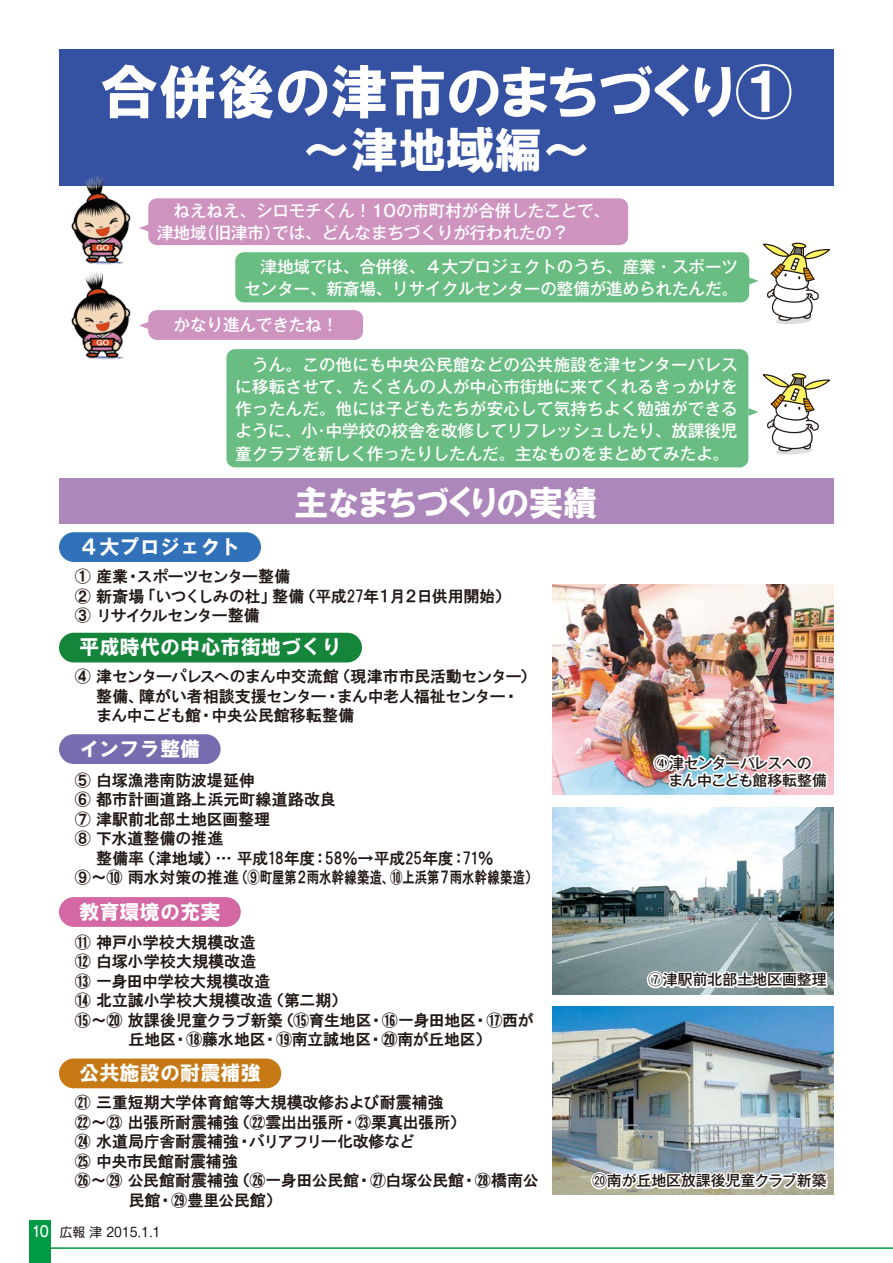
<style>
.page{position:relative;width:893px;height:1263px;background:#fff}
.page>*{position:absolute;margin:0;border:0;box-sizing:border-box;transform-origin:0 0}
.t1{font:58.5px "HGP Soei Kakugothic UB";color:#fff}
.t2{font:48px "HGP Soei Kakugothic UB";color:#fff}
.t3{font:34.5px "HGP Soei Kakugothic UB";color:#fff}
.t4{font:20.25px "HGS Soei Kakugothic UB";color:#fff}
.t5{font:500 16.5px/22px "Gothic MB101 Pr 5";letter-spacing:-.005em;color:#fff}
.t6{font:15.9px/19.5px "HGS Gothic E";letter-spacing:-.01em;color:#221815}
.t7{font:15.9px/19.5px "HGS Gothic E";letter-spacing:-.035em;color:#221815}
.t8{font:15.9px/19.5px "HGS Gothic E";letter-spacing:-.045em;color:#221815}
.t9{font:15.9px "HGS Gothic E";letter-spacing:.01em;color:#221815}
.t10{font:500 14.85px "Gothic MB101 Pr 5";color:#221815}
.t11{font:500 14.85px/17px "Gothic MB101 Pr 5";letter-spacing:-.04em;color:#221815}
.t12{font:12.75px "Shin M Go Pro";color:#221815}
.s1{font-family:"Gothic MB101 Pr 5";font-weight:500;font-size:14.85px;color:#fff}
</style>
<div class="page">
<div style="left:30px;top:1220px;width:21px;height:43px;background:#094"></div>
<hr style="left:40px;top:1247px;width:853px;height:2px;background:#094">
<img style="left:552px;top:584px;width:281px;height:210px">
<img style="left:552px;top:807px;width:281px;height:187px">
<img style="left:552px;top:1006px;width:281px;height:188px">
<img style="left:652px;top:744px;width:177px;height:64px">
<svg style="left:645px;top:969px;width:184px;height:41px"></svg>
<svg style="left:589px;top:1165px;width:244px;height:30px"></svg>
<div style="left:59px;top:49px;width:775px;height:136px;background:#3551a2"></div>
<img style="left:66px;top:176px;width:70px;height:89px">
<img style="left:71px;top:272px;width:60px;height:88px">
<div style="left:59px;top:478px;width:775px;height:46px;background:#ad86bb"></div>
<div style="left:148px;top:198px;width:480px;height:47px;background:#ce93bf;border-radius:9px"></div>
<div style="left:235px;top:252px;width:514px;height:50px;background:#69bd83;border-radius:9px"></div>
<div style="left:148px;top:310px;width:215px;height:30px;background:#ce93bf;border-radius:9px"></div>
<div style="left:226px;top:349px;width:522px;height:118px;background:#69bd83;border-radius:9px"></div>
<svg style="left:139px;top:224px;width:10px;height:8px"></svg>
<svg style="left:748px;top:243px;width:82px;height:81px"></svg>
<svg style="left:748px;top:373px;width:82px;height:82px"></svg>
<svg style="left:139px;top:322px;width:9px;height:7px"></svg>
<div style="left:59px;top:532px;width:202px;height:30px;background:#3071b9;border-radius:15px"></div>
<div style="left:59px;top:1058px;width:222px;height:30px;background:#c67915;border-radius:15px"></div>
<div style="left:59px;top:897px;width:182px;height:30px;background:#d368a4;border-radius:15px"></div>
<div style="left:59px;top:734px;width:162px;height:30px;background:#796baf;border-radius:15px"></div>
<div style="left:59px;top:633px;width:303px;height:29px;background:#15853b;border-radius:15px"></div>
<h1 class="t1" style="left:100px;top:62px;width:694px">合併後の津市のまちづくり①</h1>
<h2 class="t2" style="left:302px;top:125px;width:289px">～津地域編～</h2>
<p class="t5" style="left:157px;top:198px;width:454px">　ねえねえ、シロモチくん！10の市町村が合併したことで、津地域（旧津市）では、どんなまちづくりが行われたの？</p>
<p class="t5" style="left:244px;top:254px;width:495px">　津地域では、合併後、４大プロジェクトのうち、産業・スポーツセンター、新斎場、リサイクルセンターの整備が進められたんだ。</p>
<p class="t5" style="left:157px;top:312px;width:183px">　かなり進んできたね！</p>
<p class="t5" style="left:235px;top:352px;width:504px;text-align:justify">　うん。この他にも中央公民館などの公共施設を津センターパレスに移転させて、たくさんの人が中心市街地に来てくれるきっかけを作ったんだ。他には子どもたちが安心して気持ちよく勉強ができるように、小･中学校の校舎を改修してリフレッシュしたり、放課後児童クラブを新しく作ったりしたんだ。主なものをまとめてみたよ。</p>
<p class="t4" style="left:79px;top:536px;width:163px">４大プロジェクト</p>
<h3 class="t3" style="left:294px;top:485px;width:305px">主なまちづくりの実績</h3>
<p class="t8" style="left:75px;top:566px;width:437px">① 産業・スポーツセンター整備<br>② 新斎場「いつくしみの杜」整備（平成27年１月２日供用開始）<br>③ リサイクルセンター整備</p>
<p class="t4" style="left:79px;top:637px;width:264px">平成時代の中心市街地づくり</p>
<p class="t7" style="left:75px;top:667px;width:463px">④ 津センターパレスへのまん中交流館（現津市市民活動センター）　 整備、障がい者相談支援センター・まん中老人福祉センター・　 まん中こども館・中央公民館移転整備</p>
<p class="t4" style="left:79px;top:738px;width:123px">インフラ整備</p>
<p class="t6" style="left:75px;top:770px;width:464px">⑤ 白塚漁港南防波堤延伸<br>⑥ 都市計画道路上浜元町線道路改良<br>⑦ 津駅前北部土地区画整理<br>⑧ 下水道整備の推進<br>　 整備率（津地域）… 平成18年度：58％→平成25年度：71％<br>⑨～⑩ 雨水対策の推進（⑨町屋第２雨水幹線築造、⑩上浜第７雨水幹線築造）</p>
<p class="t4" style="left:79px;top:901px;width:143px">教育環境の充実</p>
<p class="t9" style="left:75px;top:934px;width:182px">⑪ 神戸小学校大規模改造</p>
<p class="t9" style="left:75px;top:954px;width:183px">⑫ 白塚小学校大規模改造</p>
<p class="t6" style="left:75px;top:971px;width:197px">⑬ 一身田中学校大規模改造</p>
<p class="t6" style="left:75px;top:991px;width:273px">⑭ 北立誠小学校大規模改造（第二期）</p>
<p class="t6" style="left:75px;top:1010px;width:460px">⑮～⑳ 放課後児童クラブ新築（⑮育生地区・⑯一身田地区・⑰西が</p>
<p class="t6" style="left:128px;top:1030px;width:365px">丘地区・⑱藤水地区・⑲南立誠地区・⑳南が丘地区）</p>
<p class="t4" style="left:79px;top:1062px;width:183px">公共施設の耐震補強</p>
<p class="t6" style="left:75px;top:1093px;width:370px">㉑ 三重短期大学体育館等大規模改修および耐震補強</p>
<p class="t6" style="left:75px;top:1112px;width:392px">㉒～㉓ 出張所耐震補強（㉒雲出出張所・㉓栗真出張所）</p>
<p class="t6" style="left:75px;top:1132px;width:342px">㉔ 水道局庁舎耐震補強・バリアフリー化改修など</p>
<p class="t6" style="left:75px;top:1151px;width:164px">㉕ 中央市民館耐震補強</p>
<p class="t6" style="left:75px;top:1171px;width:465px">㉖～㉙ 公民館耐震補強（㉖一身田公民館・㉗白塚公民館・㉘橋南公</p>
<p class="t9" style="left:128px;top:1192px;width:155px">民館・㉙豊里公民館）</p>
<p class="t12" style="left:32px;top:1222px;width:130px"><span class="s1">10</span> 広報 津 2015.1.1</p>
<p class="t11" style="left:654px;top:753px;width:174px">④津センターパレスへの　まん中こども館移転整備</p>
<p class="t10" style="left:648px;top:967px;width:180px">⑦津駅前北部土地区画整理</p>
<p class="t10" style="left:592px;top:1168px;width:236px">⑳南が丘地区放課後児童クラブ新築</p>
</div>
